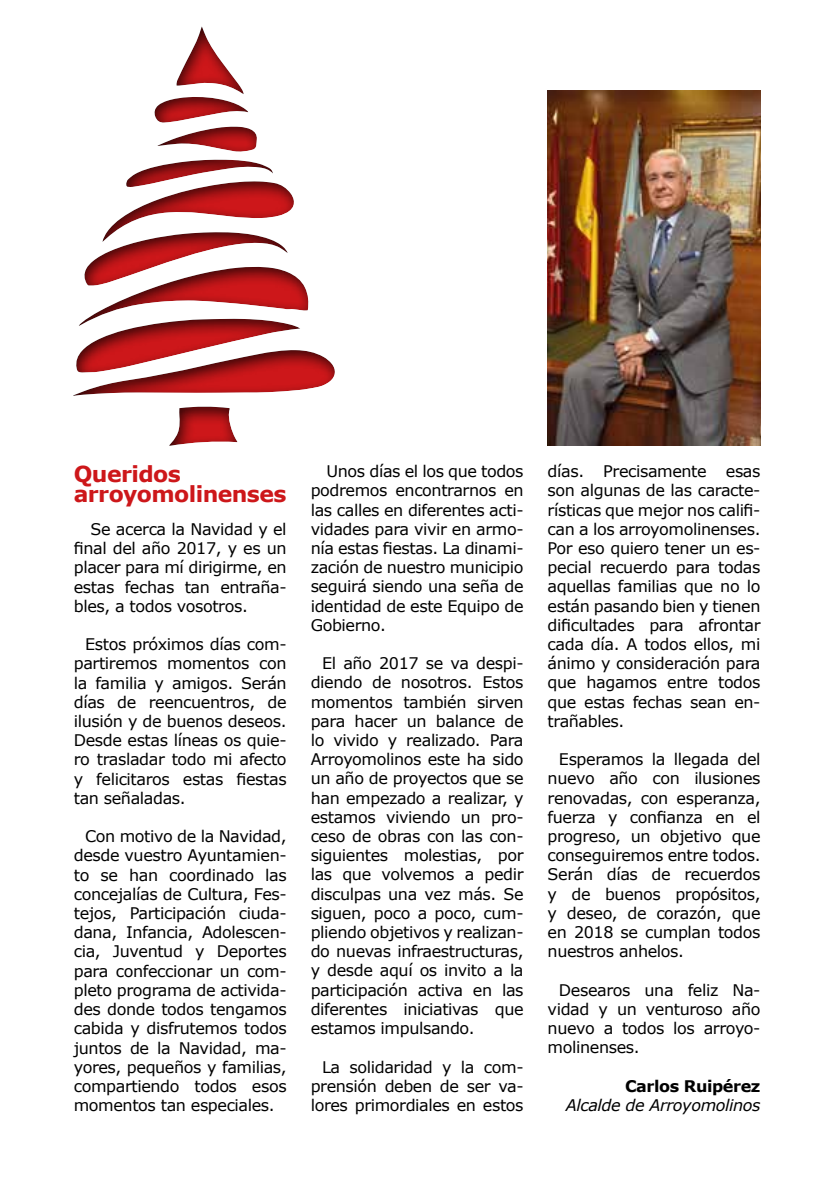
<style>
.page{position:relative;width:840px;height:1191px;background:#fff}
.page>*{position:absolute;margin:0;border:0;box-sizing:border-box;transform-origin:0 0}
.t1{font:700 22px/20px "Verdana";letter-spacing:-.025em;color:#cd171a}
.t2{font:16px/19.2px "Verdana";letter-spacing:-.025em;color:#000;text-align:justify}
.t3{font:italic 16px "Verdana";letter-spacing:-.025em;color:#000}
.t4{font:700 16px "Verdana";letter-spacing:-.025em;color:#000}
</style>
<div class="page">
<img style="left:547px;top:91px;width:213px;height:355px">
<div style="left:70px;top:24px;width:266px;height:422px;background:#000;opacity:.75"></div>
<h1 class="t1" style="left:74px;top:464px;width:214px">Queridos arroyomolinenses</h1>
<p class="t2" style="left:74px;top:520px;width:214px;text-indent:17px">Se acerca la Navidad y el final del año 2017, y es un placer para mí dirigirme, en estas fechas tan entraña&shy;bles, a todos vosotros.</p>
<p class="t2" style="left:74px;top:635px;width:214px;text-indent:11px">Estos próximos días com&shy;partiremos momentos con la familia y amigos. Serán días de reencuentros, de ilusión y de buenos deseos.<br>Desde estas líneas os quie&shy;ro trasladar todo mi afecto y felicitaros estas fiestas tan señaladas.</p>
<p class="t2" style="left:74px;top:827px;width:214px;text-indent:11px">Con motivo de la Navidad, desde vuestro Ayuntamien&shy;to se han coordinado las concejalías de Cultura, Fes&shy;tejos, Participación ciuda&shy;dana, Infancia, Adolescen&shy;cia, Juventud y Deportes para confeccionar un com&shy;pleto programa de activida&shy;des donde todos tengamos cabida y disfrutemos todos juntos de la Navidad, ma&shy;yores, pequeños y familias, compartiendo todos esos momentos tan especiales.</p>
<p class="t2" style="left:310px;top:462px;width:214px;text-indent:16px">Unos días el los que todos podremos encontrarnos en las calles en diferentes acti&shy;vidades para vivir en armo&shy;nía estas fiestas. La dinami&shy;zación de nuestro municipio seguirá siendo una seña de identidad de este Equipo de Gobierno.</p>
<p class="t2" style="left:310px;top:654px;width:214px;text-indent:11px">El año 2017 se va despi&shy;diendo de nosotros. Estos momentos también sirven para hacer un balance de lo vivido y realizado. Para Arroyomolinos este ha sido un año de proyectos que se han empezado a realizar, y estamos viviendo un pro&shy;ceso de obras con las con&shy;siguientes molestias, por las que volvemos a pedir disculpas una vez más. Se siguen, poco a poco, cum&shy;pliendo objetivos y realizan&shy;do nuevas infraestructuras, y desde aquí os invito a la participación activa en las diferentes iniciativas que estamos impulsando.</p>
<p class="t2" style="left:310px;top:1057px;width:214px;text-indent:11px">La solidaridad y la com&shy;prensión deben de ser va&shy;lores primordiales en estos</p>
<p class="t2" style="left:547px;top:462px;width:214px">días. Precisamente esas son algunas de las caracte&shy;rísticas que mejor nos califi&shy;can a los arroyomolinenses.<br>Por eso quiero tener un es&shy;pecial recuerdo para todas aquellas familias que no lo están pasando bien y tienen dificultades para afrontar cada día. A todos ellos, mi ánimo y consideración para que hagamos entre todos que estas fechas sean en&shy;trañables.</p>
<p class="t2" style="left:547px;top:750px;width:214px;text-indent:11px">Esperamos la llegada del nuevo año con ilusiones renovadas, con esperanza, fuerza y confianza en el progreso, un objetivo que conseguiremos entre todos.<br>Serán días de recuerdos y de buenos propósitos, y deseo, de corazón, que en 2018 se cumplan todos nuestros anhelos.</p>
<p class="t2" style="left:547px;top:980px;width:214px;text-indent:11px">Desearos una feliz Na&shy;vidad y un venturoso año nuevo a todos los arroyo&shy;molinenses.</p>
<p class="t4" style="left:624px;top:1075px;width:137px">Carlos Ruipérez</p>
<p class="t3" style="left:565px;top:1095px;width:196px">Alcalde de Arroyomolinos</p>
</div>
